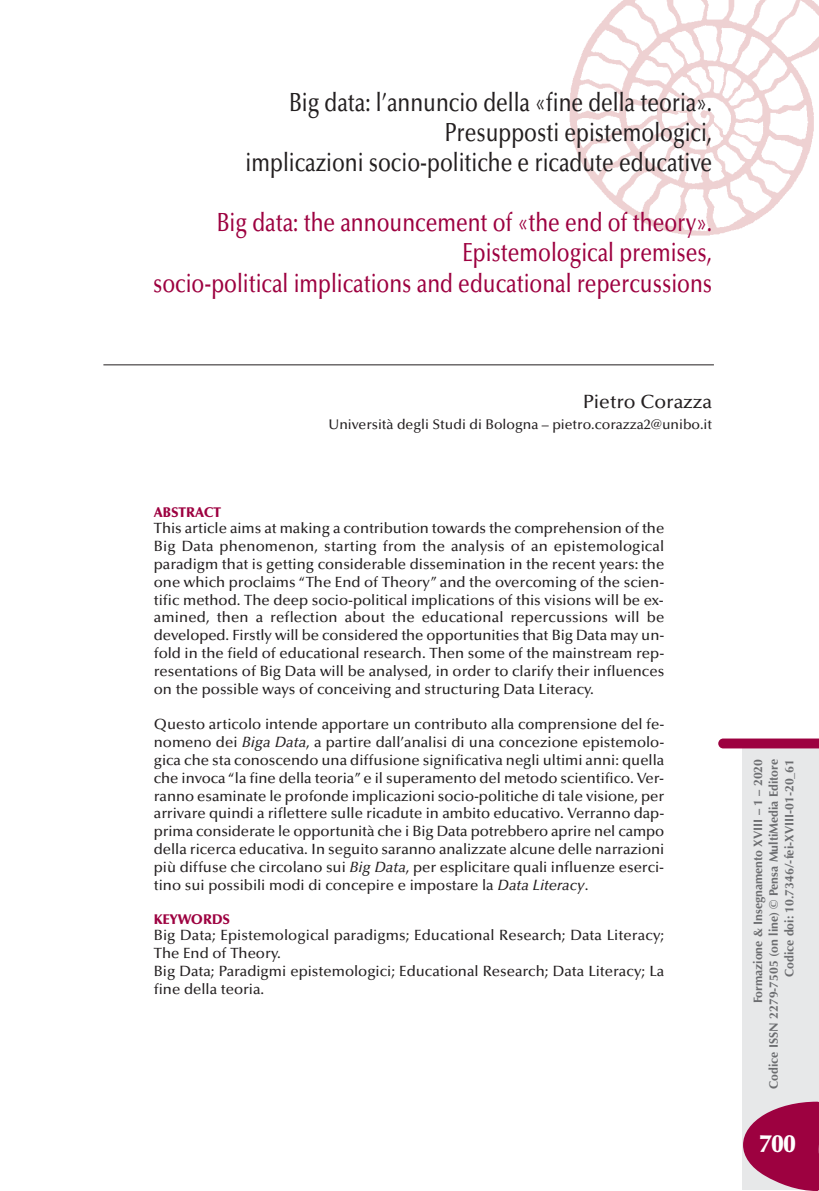
<style>
.page{position:relative;width:819px;height:1191px;background:#fff}
.page>*{position:absolute;margin:0;border:0;box-sizing:border-box;transform-origin:0 0}
.t1{font:500 26.25px/30.1px "Optima";color:#9d0140;text-align:right;scale:.8 1}
.t2{font:500 26.25px/30.1px "Optima";color:#231f20;text-align:right;scale:.8 1}
.t3{font:900 24.5px "Optima";color:#fff}
.t4{font:500 19.25px "Optima";color:#231f20}
.t5{font:500 14.88px/17.8px "Optima";color:#231f20;text-align:justify}
.t6{font:500 14px "Optima";color:#231f20}
.t7{font:900 14px "Optima";letter-spacing:-.01em;color:#9d0140}
.t8{font:700 12.25px/15.8px "Optima";color:#6c6d70;text-align:right}
.s1{font-style:italic}
</style>
<div class="page">
<div style="left:741px;top:748px;width:78px;height:442px;background:#e7e8e9"></div>
<svg style="left:718px;top:738px;width:101px;height:10px"></svg>
<svg style="left:743px;top:1101px;width:76px;height:90px"></svg>
<img style="left:569px;top:0;width:250px;height:236px">
<hr style="left:103px;top:364px;width:611px;height:1px;background:#231f20">
<h1 class="t2" style="left:245px;top:89px;width:584px">Big data: l’annuncio della «fine della teoria».<br>Presupposti epistemologici,<br>implicazioni socio-politiche e ricadute educative</h1>
<h1 class="t1" style="left:153px;top:210px;width:700px">Big data: the announcement of «the end of theory».<br>Epistemological premises,<br>socio-political implications and educational repercussions</h1>
<p class="t4" style="left:583px;top:394px;width:130px">Pietro Corazza</p>
<p class="t6" style="left:328px;top:419px;width:385px">Università degli Studi di Bologna – pietro.corazza2@unibo.it</p>
<p class="t7" style="left:154px;top:506px;width:69px">ABSTRACT</p>
<p class="t5" style="left:154px;top:521px;width:512px">This article aims at making a contribution towards the comprehension of the Big Data phenomenon, starting from the analysis of an epistemological paradigm that is getting considerable dissemination in the recent years: the one which proclaims “The End of Theory” and the overcoming of the scien&shy;tific method. The deep socio-political implications of this visions will be ex&shy;amined, then a reflection about the educational repercussions will be developed. Firstly will be considered the opportunities that Big Data may un&shy;fold in the field of educational research. Then some of the mainstream rep&shy;resentations of Big Data will be analysed, in order to clarify their influences on the possible ways of conceiving and structuring Data Literacy.</p>
<p class="t5" style="left:154px;top:717px;width:512px">Questo articolo intende apportare un contributo alla comprensione del fe&shy;nomeno dei <span class="s1">Biga Data</span>, a partire dall’analisi di una concezione epistemolo&shy;gica che sta conoscendo una diffusione significativa negli ultimi anni: quella che invoca “la fine della teoria”e il superamento del metodo scientifico. Ver&shy;ranno esaminate le profonde implicazioni socio-politiche di tale visione, per arrivare quindi a riflettere sulle ricadute in ambito educativo. Verranno dap&shy;prima considerate le opportunità che i Big Data potrebbero aprire nel campo della ricerca educativa. In seguito saranno analizzate alcune delle narrazioni più diffuse che circolano sui <span class="s1">Big Data</span>, per esplicitare quali influenze eserci&shy;tino sui possibili modi di concepire e impostare la <span class="s1">Data Literacy</span>.</p>
<p class="t7" style="left:154px;top:913px;width:78px">KEYWORDS</p>
<p class="t5" style="left:154px;top:928px;width:512px;text-align:left">Big Data; Epistemological paradigms; Educational Research; Data Literacy; The End of Theory.<br>Big Data; Paradigmi epistemologici; Educational Research; Data Literacy; La fine della teoria.</p>
<p class="t8" style="left:750px;top:1089px;width:331px;rotate:-90deg">Formazione &amp; Insegnamento XVIII – 1 – 2020<br>Codice ISSN 2279-7505 (on line) © Pensa MultiMedia Editore<br>Codice doi: 10.7346/-fei-XVIII-01-20_61</p>
<h2 class="t3" style="left:759px;top:1134px;width:38px">700</h2>
</div>
